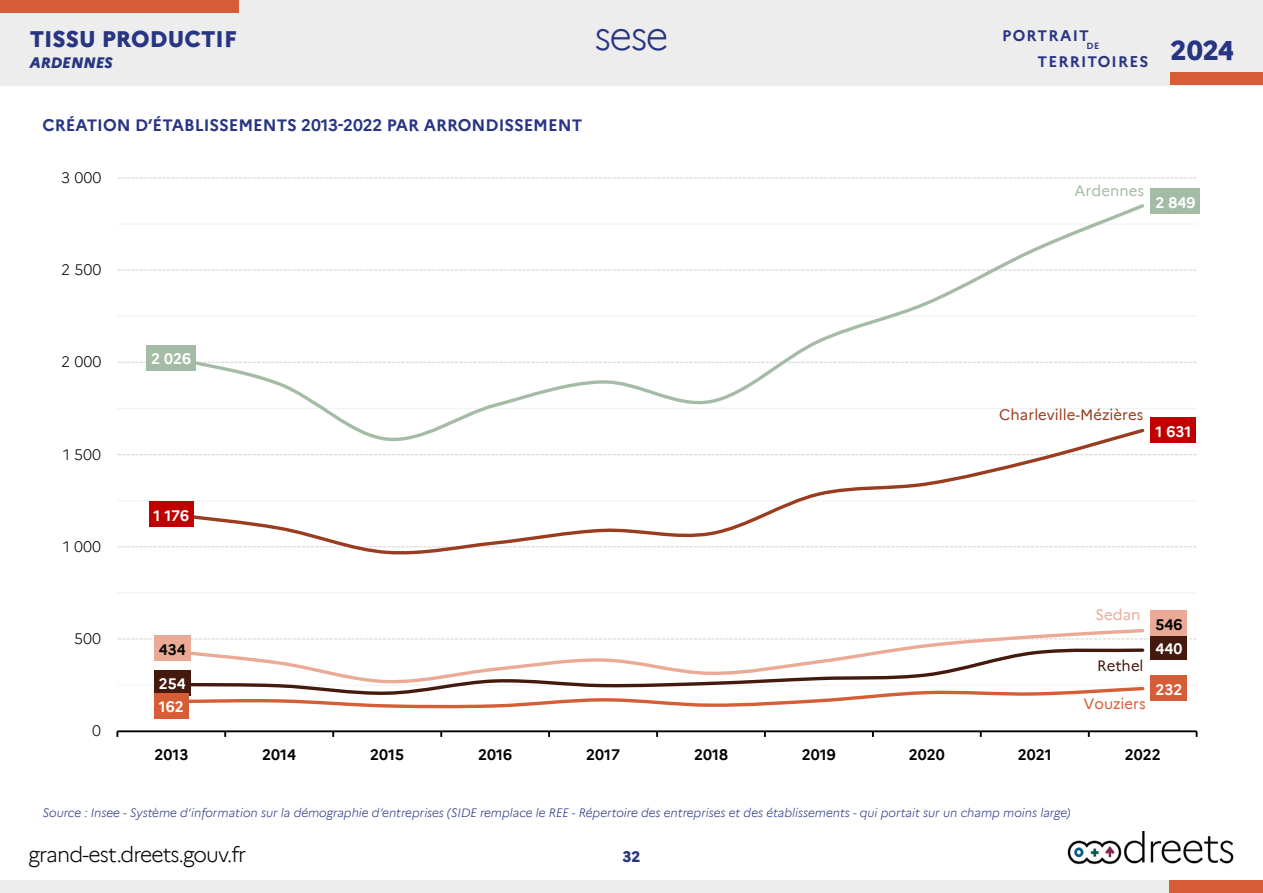
<style>
.page{position:relative;width:1263px;height:893px;background:#fff}
.page>*{position:absolute;margin:0;border:0;box-sizing:border-box;transform-origin:0 0}
.t1{font:300 39px "Marianne";color:#283583}
.t2{font:800 27px "Marianne";color:#283583}
.t3{font:800 22.5px "Marianne";color:#283583}
.t4{font:300 21px "Marianne";color:#000}
.t5{font:700 16.5px "Marianne";color:#283583}
.t6{font:700 15.3px "Marianne";letter-spacing:.075em;color:#283583}
.t7{font:700 15px "Marianne";color:#000}
.t8{font:700 15px "Marianne";color:#fff}
.t9{font:300 15px "Marianne";color:#000}
.t10{font:15px "Marianne";color:#993c1f}
.t11{font:italic 800 15px "Marianne";color:#283583}
.t12{font:15px "Marianne";color:#a4bca6}
.t13{font:15px "Marianne";color:#d65d36}
.t14{font:15px "Marianne";color:#431a0d}
.t15{font:15px "Marianne";color:#eaaa96}
.t16{font:800 15px "Marianne";color:#283583}
.t17{font:italic 300 12px "Marianne";color:#283583}
.t18{font:700 8.85px "Marianne";color:#283583}
</style>
<div class="page">
<img style="left:1067px;top:832px;width:167px;height:33px">
<div style="left:0;top:0;width:1263px;height:85px;background:#ededed"></div>
<div style="left:0;top:880px;width:1263px;height:13px;background:#ededed"></div>
<div style="left:1170px;top:880px;width:93px;height:13px;background:#d65d36"></div>
<div style="left:0;top:0;width:239px;height:13px;background:#d65d36"></div>
<div style="left:1170px;top:72px;width:93px;height:13px;background:#d65d36"></div>
<hr style="left:117px;top:685px;width:1079px;height:1px;background:#f2f2f2">
<hr style="left:117px;top:592px;width:1079px;height:1px;background:#f2f2f2">
<hr style="left:117px;top:500px;width:1079px;height:1px;background:#f2f2f2">
<hr style="left:117px;top:408px;width:1079px;height:1px;background:#f2f2f2">
<hr style="left:117px;top:316px;width:1079px;height:1px;background:#f2f2f2">
<hr style="left:117px;top:223px;width:1079px;height:2px;background:#f2f2f2">
<svg style="left:117px;top:638px;width:1079px;height:1px"></svg>
<svg style="left:117px;top:546px;width:1079px;height:1px"></svg>
<svg style="left:117px;top:454px;width:1079px;height:1px"></svg>
<svg style="left:117px;top:362px;width:1079px;height:1px"></svg>
<svg style="left:117px;top:270px;width:1079px;height:1px"></svg>
<svg style="left:117px;top:177px;width:1079px;height:2px"></svg>
<hr style="left:117px;top:730px;width:1079px;height:2px;background:#000">
<svg style="left:116px;top:731px;width:2px;height:6px"></svg>
<svg style="left:168px;top:446px;width:979px;height:109px"></svg>
<svg style="left:168px;top:629px;width:978px;height:56px"></svg>
<svg style="left:188px;top:685px;width:957px;height:25px"></svg>
<svg style="left:167px;top:204px;width:980px;height:242px"></svg>
<div style="left:149px;top:502px;width:45px;height:25px;background:#c00000"></div>
<div style="left:1151px;top:418px;width:45px;height:25px;background:#c00000"></div>
<div style="left:154px;top:670px;width:36px;height:25px;background:#431a0d"></div>
<div style="left:1151px;top:634px;width:36px;height:26px;background:#431a0d"></div>
<div style="left:154px;top:636px;width:36px;height:25px;background:#eaaa96"></div>
<div style="left:1151px;top:610px;width:36px;height:26px;background:#eaaa96"></div>
<div style="left:154px;top:693px;width:34px;height:25px;background:#d65d36"></div>
<div style="left:1151px;top:676px;width:36px;height:25px;background:#d65d36"></div>
<div style="left:147px;top:345px;width:49px;height:25px;background:#a4bca6"></div>
<div style="left:1151px;top:189px;width:49px;height:25px;background:#a4bca6"></div>
<h3 class="t3" style="left:30px;top:21px;width:208px">TISSU PRODUCTIF</h3>
<p class="t11" style="left:30px;top:51px;width:84px">ARDENNES</p>
<h1 class="t1" style="left:594px;top:6px;width:76px">sese</h1>
<h2 class="t2" style="left:1170px;top:29px;width:65px">2024</h2>
<p class="t6" style="left:1002px;top:24px;width:88px">PORTRAIT</p>
<p class="t18" style="left:1086px;top:39px;width:14px">DE</p>
<p class="t6" style="left:1037px;top:50px;width:112px">TERRITOIRES</p>
<h3 class="t5" style="left:43px;top:113px;width:541px">CRÉATION D’ÉTABLISSEMENTS 2013-2022 PAR ARRONDISSEMENT</h3>
<p class="t9" style="left:61px;top:166px;width:42px">3 000</p>
<p class="t12" style="left:1074px;top:179px;width:71px">Ardennes</p>
<p class="t8" style="left:1155px;top:191px;width:41px">2 849</p>
<p class="t9" style="left:61px;top:258px;width:42px">2 500</p>
<p class="t9" style="left:61px;top:351px;width:42px">2 000</p>
<p class="t9" style="left:63px;top:443px;width:39px">1 500</p>
<p class="t9" style="left:63px;top:535px;width:39px">1 000</p>
<p class="t8" style="left:151px;top:347px;width:41px">2 026</p>
<p class="t8" style="left:153px;top:504px;width:37px">1 176</p>
<p class="t10" style="left:999px;top:403px;width:146px">Charleville-Mézières</p>
<p class="t8" style="left:1155px;top:420px;width:37px">1 631</p>
<p class="t15" style="left:1095px;top:603px;width:47px">Sedan</p>
<p class="t7" style="left:1155px;top:613px;width:28px">546</p>
<p class="t9" style="left:74px;top:627px;width:28px">500</p>
<p class="t9" style="left:92px;top:719px;width:10px">0</p>
<p class="t7" style="left:159px;top:638px;width:28px">434</p>
<p class="t8" style="left:1155px;top:637px;width:28px">440</p>
<p class="t8" style="left:159px;top:672px;width:28px">254</p>
<p class="t8" style="left:159px;top:695px;width:26px">162</p>
<p class="t14" style="left:1097px;top:654px;width:48px">Rethel</p>
<p class="t13" style="left:1083px;top:692px;width:64px">Vouziers</p>
<p class="t8" style="left:1155px;top:678px;width:28px">232</p>
<p class="t7" style="left:154px;top:743px;width:35px">2013</p>
<p class="t7" style="left:262px;top:743px;width:35px">2014</p>
<p class="t7" style="left:370px;top:743px;width:35px">2015</p>
<p class="t7" style="left:478px;top:743px;width:35px">2016</p>
<p class="t7" style="left:586px;top:743px;width:35px">2017</p>
<p class="t7" style="left:694px;top:743px;width:35px">2018</p>
<p class="t7" style="left:802px;top:743px;width:35px">2019</p>
<p class="t7" style="left:909px;top:743px;width:37px">2020</p>
<p class="t7" style="left:1018px;top:743px;width:35px">2021</p>
<p class="t7" style="left:1125px;top:743px;width:37px">2022</p>
<p class="t17" style="left:43px;top:803px;width:1029px">Source : Insee - Système d’information sur la démographie d’entreprises (SIDE remplace le REE - Répertoire des entreprises et des établissements - qui portait sur un champ moins large)</p>
<h3 class="t4" style="left:28px;top:838px;width:219px">grand-est.dreets.gouv.fr</h3>
<p class="t16" style="left:623px;top:845px;width:19px">32</p>
</div>
